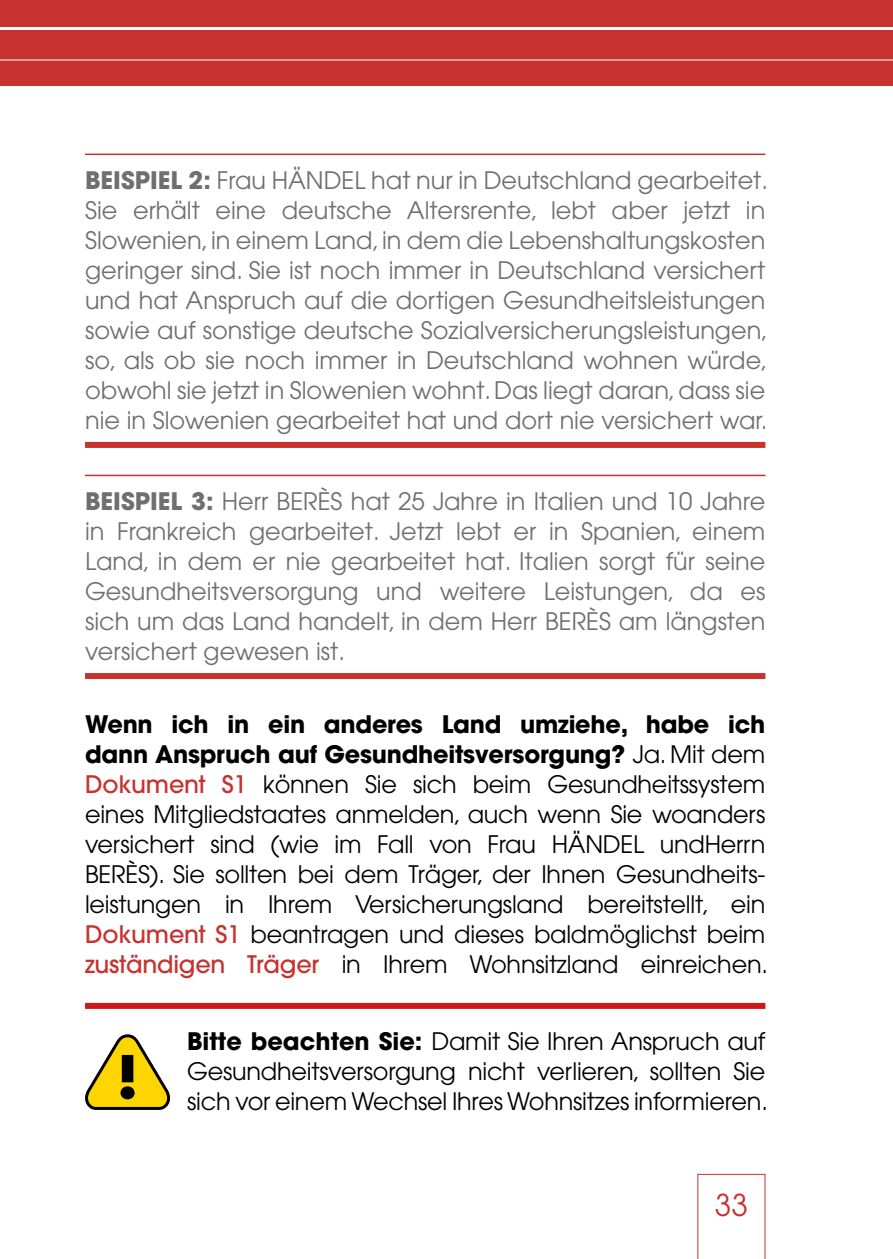
<style>
.page{position:relative;width:893px;height:1259px;background:#fff}
.page>*{position:absolute;margin:0;border:0;box-sizing:border-box;transform-origin:0 0}
.t1{font:30px "Avant Garde";color:#c7322f}
.t2{font:24px/30px "Avant Garde";color:#706f6f;text-align:justify}
.t3{font:24px/30px "Avant Garde";letter-spacing:-.01em;color:#000;text-align:justify}
.s1{font-weight:700}
.s2{font-weight:500;color:#c7322f}
</style>
<div class="page">
<div style="left:0;top:0;width:893px;height:85px;background:#c7322f"></div>
<svg style="left:697px;top:1174px;width:68px;height:85px"></svg>
<hr style="left:0;top:27px;width:893px;height:3px;background:#fff">
<hr style="left:0;top:59px;width:893px;height:1px;background:#fff">
<hr style="left:85px;top:154px;width:680px;height:1px;background:#c7322f">
<div style="left:85px;top:442px;width:680px;height:6px;background:#c7322f"></div>
<hr style="left:85px;top:475px;width:680px;height:1px;background:#c7322f">
<div style="left:85px;top:673px;width:680px;height:6px;background:#c7322f"></div>
<div style="left:85px;top:1003px;width:680px;height:6px;background:#cd171a"></div>
<svg style="left:85px;top:1034px;width:86px;height:76px"></svg>
<p class="t2" style="left:85px;top:165px;width:684px"><span class="s1">BEISPIEL 2:</span> Frau HÄNDEL hat nur in Deutschland gearbeitet.<br>Sie erhält eine deutsche Altersrente, lebt aber jetzt in Slowenien, in einem Land, in dem die Lebenshaltungskosten geringer sind. Sie ist noch immer in Deutschland versichert und hat Anspruch auf die dortigen Gesundheitsleistungen sowie auf sonstige deutsche Sozialversicherungsleistungen, so, als ob sie noch immer in Deutschland wohnen würde, obwohl sie jetzt in Slowenien wohnt. Das liegt daran, dass sie nie in Slowenien gearbeitet hat und dort nie versichert war.</p>
<p class="t2" style="left:85px;top:486px;width:682px"><span class="s1">BEISPIEL 3:</span> Herr BERÈS hat 25 Jahre in Italien und 10 Jahre in Frankreich gearbeitet. Jetzt lebt er in Spanien, einem Land, in dem er nie gearbeitet hat. Italien sorgt für seine Gesundheitsversorgung und weitere Leistungen, da es sich um das Land handelt, in dem Herr BERÈS am längsten versichert gewesen ist.</p>
<p class="t3" style="left:85px;top:709px;width:684px"><span class="s1">Wenn ich in ein anderes Land umziehe, habe ich dann Anspruch auf Gesundheitsversorgung?</span> Ja. Mit dem <span class="s2">Dokument S1</span> können Sie sich beim Gesundheitssystem eines Mitgliedstaates anmelden, auch wenn Sie woanders versichert sind (wie im Fall von Frau HÄNDEL undHerrn BERÈS). Sie sollten bei dem Träger, der Ihnen Gesundheits&shy;leistungen in Ihrem Versicherungsland bereitstellt, ein <span class="s2">Dokument S1</span> beantragen und dieses baldmöglichst beim <span class="s2">zuständigen Träger</span> in Ihrem Wohnsitzland einreichen.</p>
<p class="t3" style="left:187px;top:1026px;width:582px"><span class="s1">Bitte beachten Sie:</span> Damit Sie Ihren Anspruch auf Gesundheitsversorgung nicht verlieren, sollten Sie sich vor einem Wechsel Ihres Wohnsitzes informieren.</p>
<p class="t1" style="left:715px;top:1187px;width:35px">33</p>
</div>
